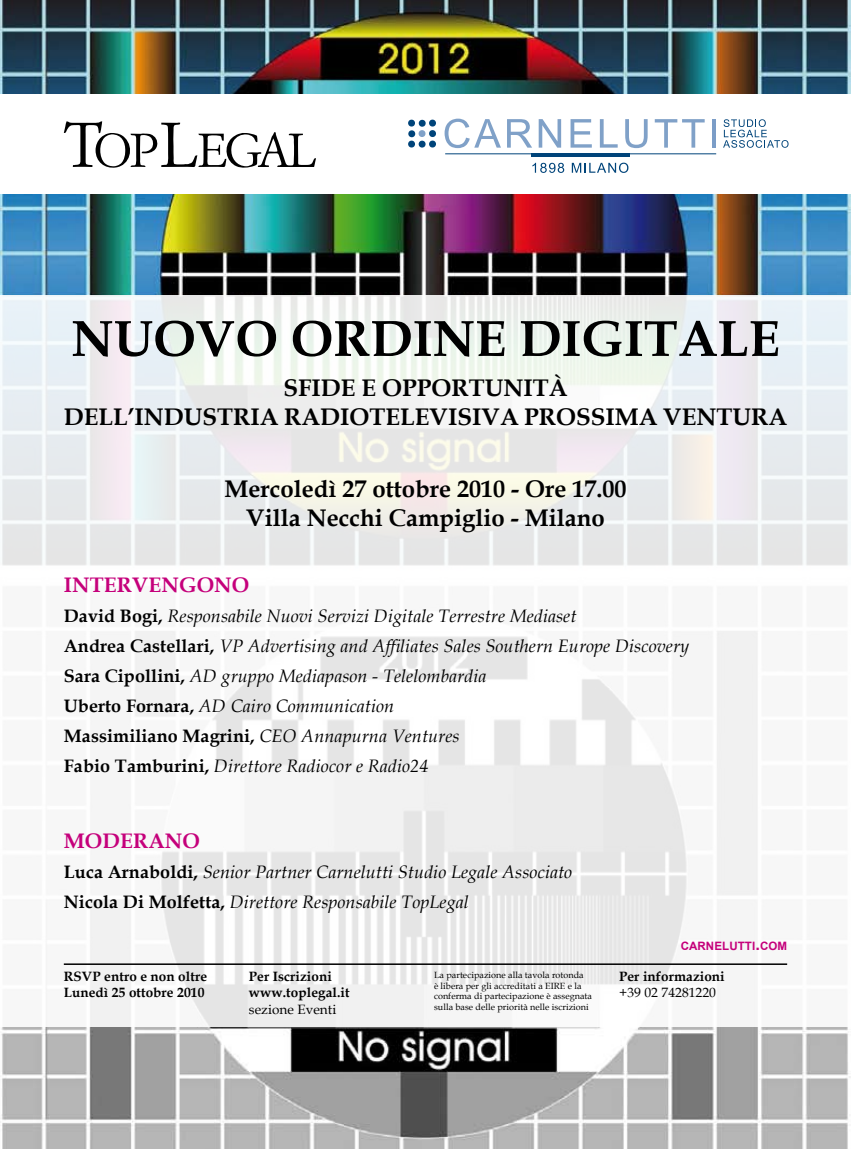
<style>
.page{position:relative;width:851px;height:1149px;background:#fff}
.page>*{position:absolute;margin:0;border:0;box-sizing:border-box;transform-origin:0 0}
.t1{font:700 51px "Book Antiqua";color:#000}
.t2{font:700 24px/28.8px "Book Antiqua";color:#000;text-align:center}
.t3{font:700 21px "Book Antiqua";color:#c5007b}
.t4{font:italic 18px/30px "Book Antiqua";letter-spacing:.005em;color:#000}
.t5{font:700 13.5px/16.2px "Book Antiqua";letter-spacing:.005em;color:#000}
.t6{font:13.5px "Book Antiqua";letter-spacing:.005em;color:#000}
.t7{font:700 11.55px "Arial";letter-spacing:.005em;color:#c5007b}
.t8{font:9px/10.8px "Book Antiqua";letter-spacing:.005em;color:#000}
.s1{font-weight:700;font-style:normal}
.s2{font-size:16.5px}
</style>
<div class="page">
<img style="left:0;top:0;width:850px;height:1148px">
<div style="left:0;top:295px;width:850px;height:731px;background:linear-gradient(to right,#f2f2f2,#f1f2f2)"></div>
<div style="left:0;top:95px;width:850px;height:99px;background:#fff"></div>
<svg style="left:64px;top:121px;width:252px;height:47px"></svg>
<svg style="left:408px;top:119px;width:28px;height:29px"></svg>
<svg style="left:444px;top:119px;width:57px;height:29px"></svg>
<svg style="left:507px;top:119px;width:25px;height:29px"></svg>
<svg style="left:538px;top:119px;width:23px;height:29px"></svg>
<svg style="left:570px;top:119px;width:21px;height:29px"></svg>
<svg style="left:599px;top:119px;width:18px;height:29px"></svg>
<svg style="left:625px;top:119px;width:22px;height:29px"></svg>
<svg style="left:654px;top:119px;width:50px;height:29px"></svg>
<hr style="left:712px;top:119px;width:3px;height:29px;background:#7b9dc7">
<svg style="left:723px;top:119px;width:65px;height:29px"></svg>
<hr style="left:531px;top:154px;width:98px;height:3px;background:#00447a">
<hr style="left:445px;top:153px;width:271px;height:1px;background:#00447a">
<svg style="left:532px;top:163px;width:32px;height:10px"></svg>
<svg style="left:571px;top:163px;width:57px;height:10px"></svg>
<hr style="left:64px;top:963px;width:723px;height:1px;background:#000">
<h1 class="t1" style="left:71px;top:309px;width:710px">NUOVO ORDINE DIGITALE</h1>
<h2 class="t2" style="left:64px;top:374px;width:724px">SFIDE E OPPORTUNITà<br>DELL’INDUSTRIA RADIOTELEVISIVA PROSSIMA VENTURA</h2>
<h2 class="t2" style="left:224px;top:474px;width:403px">Mercoledì 27 ottobre 2010 - Ore 17.00<br>Villa Necchi Campiglio - Milano</h2>
<p class="t3" style="left:64px;top:572px;width:26px">Intervengono</p>
<p class="t4" style="left:64px;top:601px;width:626px"><span class="s1">David Bogi,</span> Responsabile Nuovi Servizi Digitale Terrestre Mediaset<br><span class="s1">Andrea Castellari,</span> VP Advertising and Affiliates Sales Southern Europe Discovery <span class="s1">Sara Cipollini,</span> AD gruppo Mediapason - Telelombardia<br><span class="s1">Uberto Fornara,</span> AD Cairo Communication<br><span class="s1">Massimiliano Magrini,</span> CEO Annapurna Ventures<br><span class="s1">Fabio Tamburini,</span> Direttore Radiocor e Radio24</p>
<p class="t3" style="left:64px;top:828px;width:39px">Moderano</p>
<p class="t4" style="left:64px;top:856px;width:510px"><span class="s1">Luca Arnaboldi,</span> Senior Partner Carnelutti Studio Legale Associato<br><span class="s1">Nicola Di Molfetta,</span> Direttore Responsabile TopLegal</p>
<p class="t7" style="left:680px;top:937px;width:108px">CARNELUTTI<span class="s2">.</span>COM</p>
<p class="t5" style="left:64px;top:968px;width:145px">RSVP entro e non oltre<br>Lunedì 25 ottobre 2010</p>
<p class="t5" style="left:249px;top:968px;width:102px">Per Iscrizioni www.toplegal.it</p>
<p class="t6" style="left:249px;top:1000px;width:89px">sezione Eventi</p>
<p class="t8" style="left:434px;top:969px;width:159px">La partecipazione alla tavola rotonda<br>è libera per gli accreditati a EIRE e la conferma di partecipazione è assegnata sulla base delle priorità nelle iscrizioni</p>
<p class="t5" style="left:619px;top:968px;width:107px">Per informazioni</p>
<p class="t6" style="left:619px;top:984px;width:98px">+39 02 74281220</p>
</div>
